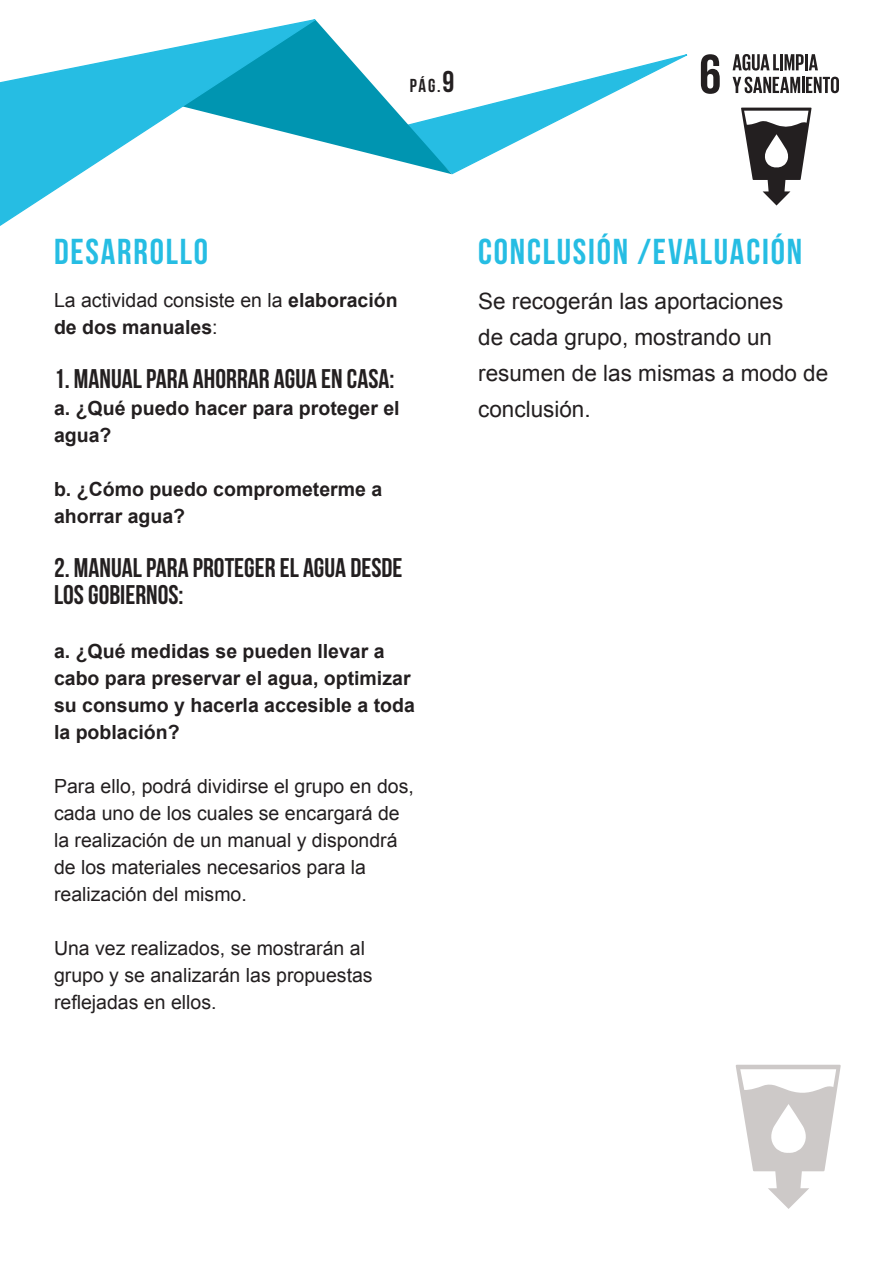
<style>
.page{position:relative;width:893px;height:1263px;background:#fff}
.page>*{position:absolute;margin:0;border:0;box-sizing:border-box;transform-origin:0 0}
.t1{font:36px "Bebas Neue";letter-spacing:.05em;color:#26bde3}
.t2{font:700 27px/27px "Bebas Neue";color:#231f20}
.t3{font:22.5px/36px "Arial";color:#231f20}
.t4{font:19.5px/27px "Arial";color:#231f20}
.t5{font:700 19.5px/27px "Arial";color:#231f20}
.t6{font:18.75px "Bebas Neue";color:#231f20}
.s1{font-size:30px}
.s2{font-weight:700}
</style>
<div class="page">
<svg style="left:321px;top:26px;width:367px;height:149px"></svg>
<svg style="left:0;top:19px;width:321px;height:207px"></svg>
<svg style="left:733px;top:54px;width:85px;height:17px"></svg>
<svg style="left:701px;top:54px;width:19px;height:40px"></svg>
<svg style="left:741px;top:108px;width:70px;height:98px"></svg>
<svg style="left:733px;top:77px;width:106px;height:16px"></svg>
<svg style="left:736px;top:1065px;width:105px;height:144px"></svg>
<p class="t6" style="left:410px;top:75px;width:46px">pág.<span class="s1">9</span></p>
<p class="t1" style="left:54px;top:232px;width:156px">DESARROLLO</p>
<p class="t4" style="left:54px;top:287px;width:345px">La actividad consiste en la <span class="s2">elaboración de dos manuales</span>:</p>
<p class="t2" style="left:54px;top:365px;width:342px">1. MANUAL PARA AHORRAR AGUA EN CASA:</p>
<p class="t5" style="left:54px;top:395px;width:347px">a. ¿Qué puedo hacer para proteger el agua?</p>
<p class="t5" style="left:54px;top:476px;width:330px">b. ¿Cómo puedo comprometerme a ahorrar agua?</p>
<p class="t2" style="left:54px;top:554px;width:350px">2. MANUAL PARA PROTEGER EL AGUA DESDE<br>LOS GOBIERNOS:</p>
<p class="t5" style="left:54px;top:638px;width:362px">a. ¿Qué medidas se pueden llevar a cabo para preservar el agua, optimizar su consumo y hacerla accesible a toda la población?</p>
<p class="t4" style="left:54px;top:773px;width:361px">Para ello, podrá dividirse el grupo en dos, cada uno de los cuales se encargará de la realización de un manual y dispondrá de los materiales necesarios para la realización del mismo.</p>
<p class="t4" style="left:54px;top:935px;width:320px">Una vez realizados, se mostrarán al grupo y se analizarán las propuestas reflejadas en ellos.</p>
<p class="t1" style="left:478px;top:232px;width:325px">CONCLUSIÓN /EVALUACIÓN</p>
<p class="t3" style="left:478px;top:283px;width:352px">Se recogerán las aportaciones<br>de cada grupo, mostrando un resumen de las mismas a modo de conclusión.</p>
</div>
